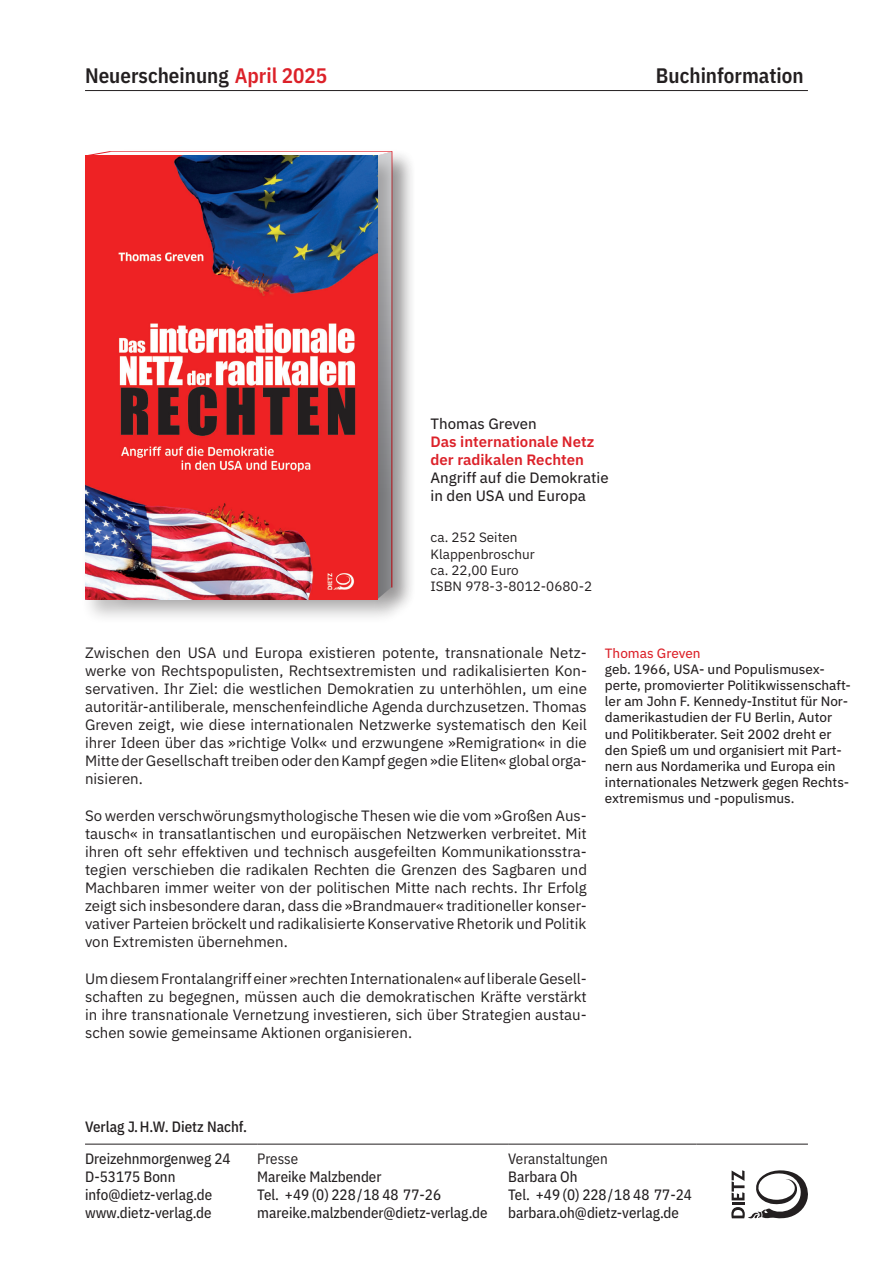
<style>
.page{position:relative;width:893px;height:1263px;background:#fff}
.page>*{position:absolute;margin:0;border:0;box-sizing:border-box;transform-origin:0 0}
.t1{font:600 21px "IBM Plex Sans Cond";color:#231f20}
.t2{font:15px/18px "IBM Plex Sans";color:#231f20;text-align:justify}
.t3{font:15px/18px "IBM Plex Sans Cond Text";color:#231f20}
.t4{font:15px/18px "IBM Plex Sans Text";color:#231f20}
.t5{font:600 15px/18px "IBM Plex Sans";color:#dc2129}
.t6{font:500 15px "IBM Plex Sans Cond";color:#231f20}
.t7{font:15px "IBM Plex Sans Cond";color:#231f20}
.t8{font:13.5px/16.2px "IBM Plex Sans Text";color:#231f20}
.t9{font:13.5px/16.2px "IBM Plex Sans";color:#231f20}
.t10{font:13.5px "IBM Plex Sans Text";color:#dc2129}
.s1{color:#dc2129}
</style>
<div class="page">
<hr style="left:85px;top:90px;width:723px;height:1px;background:#231f20">
<hr style="left:85px;top:1144px;width:172px;height:1px;background:#231f20">
<hr style="left:257px;top:1144px;width:251px;height:1px;background:#231f20">
<hr style="left:508px;top:1144px;width:188px;height:1px;background:#231f20">
<hr style="left:696px;top:1144px;width:112px;height:1px;background:#231f20">
<svg style="left:731px;top:1170px;width:77px;height:48px"></svg>
<div style="left:373px;top:149px;width:43px;height:473px;background:#231f20;opacity:.28"></div>
<div style="left:81px;top:152px;width:321px;height:472px;background:#231f20;opacity:.28"></div>
<img style="left:85px;top:156px;width:292px;height:444px">
<h1 class="t1" style="left:85px;top:59px;width:244px">Neuerscheinung <span class="s1">April 2025</span></h1>
<h1 class="t1" style="left:656px;top:59px;width:149px">Buchinformation</h1>
<p class="t4" style="left:431px;top:413px;width:108px">Thomas Greven</p>
<p class="t5" style="left:431px;top:431px;width:165px">Das internationale Netz der radikalen Rechten</p>
<p class="t4" style="left:431px;top:467px;width:180px">Angriff auf die Demokratie in den USA und Europa</p>
<p class="t9" style="left:431px;top:528px;width:163px">ca. 252 Seiten<br>Klappenbroschur<br>ca. 22,00 Euro<br>ISBN 978-3-8012-0680-2</p>
<p class="t2" style="left:85px;top:642px;width:503px">Zwischen den USA und Europa existieren potente, transnationale Netz&shy;werke von Rechtspopulisten, Rechtsextremisten und radikalisierten Kon&shy;servativen. Ihr Ziel: die westlichen Demokratien zu unterhöhlen, um eine autoritär-antiliberale, menschenfeindliche Agenda durchzusetzen. Thomas Greven zeigt, wie diese internationalen Netzwerke systematisch den Keil ihrer Ideen über das »richtige Volk« und erzwungene »Remigration« in die Mitte der Gesellschaft treiben oder den Kampf gegen »die Eliten« global orga&shy;nisieren.</p>
<p class="t2" style="left:85px;top:805px;width:503px">So werden verschwörungsmythologische Thesen wie die vom »Großen Aus&shy;tausch« in transatlantischen und europäischen Netzwerken verbreitet. Mit ihren oft sehr effektiven und technisch ausgefeilten Kommunikationsstra&shy;tegien verschieben die radikalen Rechten die Grenzen des Sagbaren und Machbaren immer weiter von der politischen Mitte nach rechts. Ihr Erfolg zeigt sich insbesondere daran, dass die »Brandmauer« traditioneller konser&shy;vativer Parteien bröckelt und radikalisierte Konservative Rhetorik und Politik von Extremisten übernehmen.</p>
<p class="t2" style="left:85px;top:968px;width:503px">Um diesem Frontalangriff einer »rechten Internationalen« auf liberale Gesell&shy;schaften zu begegnen, müssen auch die demokratischen Kräfte verstärkt in ihre transnationale Vernetzung investieren, sich über Strategien austau&shy;schen sowie gemeinsame Aktionen organisieren.</p>
<p class="t10" style="left:605px;top:642px;width:97px">Thomas Greven</p>
<p class="t8" style="left:605px;top:660px;width:248px">geb. 1966, USA- und Populismusex&shy;perte, promovierter Politikwissenschaft&shy;ler am John F. Kennedy-Institut für Nor&shy;damerikastudien der FU Berlin, Autor und Politikberater. Seit 2002 dreht er den Spieß um und organisiert mit Part&shy;nern aus Nordamerika und Europa ein internationales Netzwerk gegen Rechts&shy;extremismus und -populismus.</p>
<p class="t6" style="left:85px;top:1115px;width:164px">Verlag J.H.W. Dietz Nachf.</p>
<p class="t3" style="left:85px;top:1149px;width:147px">Dreizehnmorgenweg 24<br>D-53175 Bonn info@dietz-verlag.de www.dietz-verlag.de</p>
<p class="t7" style="left:257px;top:1147px;width:42px">Presse</p>
<p class="t3" style="left:257px;top:1167px;width:232px">Mareike Malzbender<br>Tel. +49 (0) 228/18 48 77-26 mareike.malzbender@dietz-verlag.de</p>
<p class="t7" style="left:508px;top:1147px;width:101px">Veranstaltungen</p>
<p class="t3" style="left:508px;top:1167px;width:185px">Barbara Oh<br>Tel. +49 (0) 228/18 48 77-24 barbara.oh@dietz-verlag.de</p>
</div>
